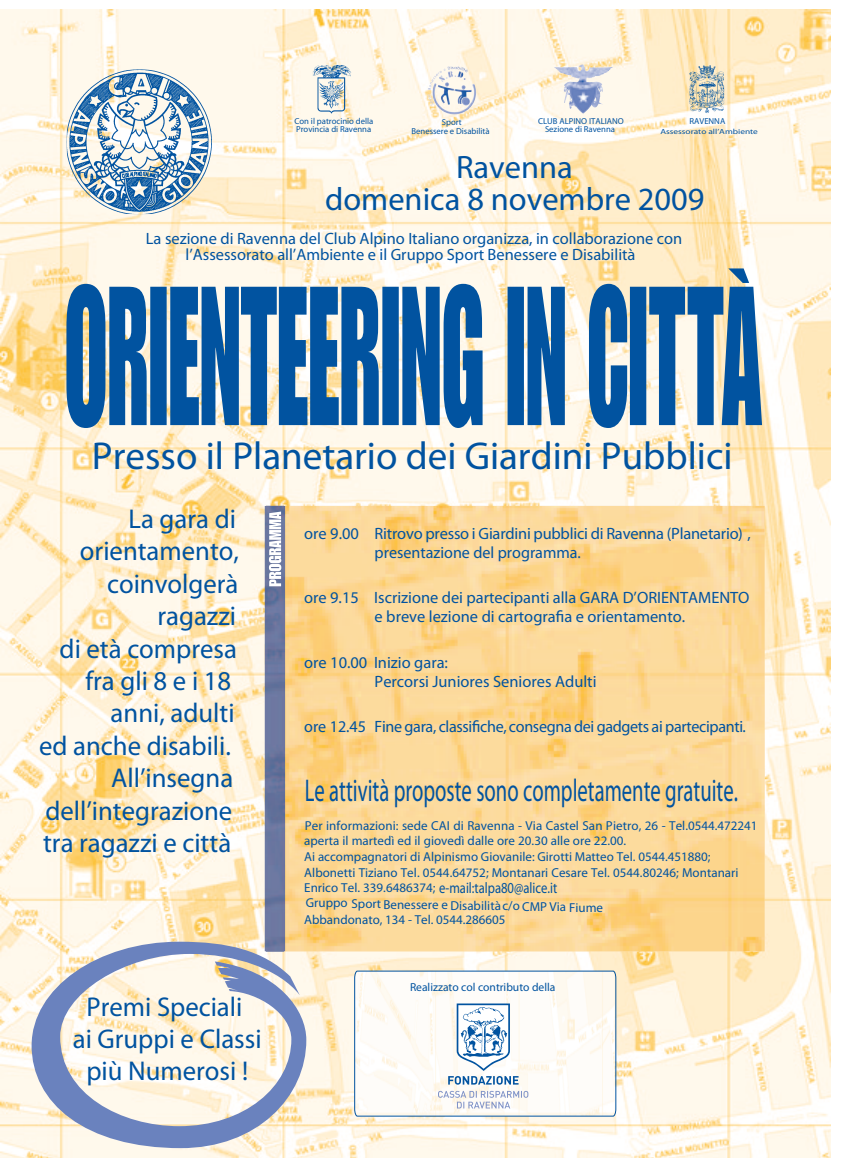
<style>
.page{position:relative;width:844px;height:1158px;background:#fff}
.page>*{position:absolute;margin:0;border:0;box-sizing:border-box;transform-origin:0 0}
.t1{font:900 39px "Meta Plus";color:#0153a0}
.t2{font:900 32.4px/32.4px "Meta Plus";color:#0153a0;text-align:center}
.t3{font:700 31.5px "Meta Plus";color:#0153a0;scale:.65 1}
.t4{font:italic 700 27.3px/32.4px "Meta Plus";color:#0153a0;text-align:right}
.t5{font:16.35px/19.2px "Meta Plus Normal";color:#0153a0}
.t6{font:16.35px "Meta Plus Normal";letter-spacing:-.02em;color:#0153a0}
.t7{font:700 15.3px "Meta Plus";color:#0153a0;scale:.82 1}
.t8{font:13.05px/15.8px "Meta Plus Normal";letter-spacing:.005em;color:#0153a0}
.t9{font:italic 11.55px "Meta Plus Normal";color:#0153a0}
.t10{font:8.7px/8.7px "Meta Plus Normal";color:#0153a0;text-align:center}
.t11{font:7.5px "Meta Plus Normal";color:#0153a0;scale:1.25 1}
</style>
<div class="page">
<img style="left:0;top:10px;width:830px;height:1148px">
<img style="left:285px;top:506px;width:479px;height:445px">
<img style="left:66px;top:69px;width:146px;height:145px">
<img style="left:264px;top:506px;width:21px;height:436px">
<svg style="left:269px;top:512px;width:12px;height:74px"></svg>
<img style="left:686px;top:64px;width:38px;height:49px">
<img style="left:312px;top:65px;width:39px;height:49px">
<svg style="left:32px;top:942px;width:274px;height:206px;background:#d6d6d8"></svg>
<svg style="left:66px;top:284px;width:81px;height:144px;background:#3d77ab"></svg>
<div style="left:150px;top:287px;width:17px;height:138px;background:#0153a0"></div>
<svg style="left:170px;top:287px;width:208px;height:138px;background:#437db0"></svg>
<div style="left:382px;top:287px;width:16px;height:138px;background:#0153a0"></div>
<svg style="left:402px;top:284px;width:80px;height:144px;background:#3d7ab0"></svg>
<div style="left:507px;top:287px;width:16px;height:138px;background:#0153a0"></div>
<svg style="left:527px;top:287px;width:37px;height:138px;background:#286cab"></svg>
<svg style="left:588px;top:284px;width:39px;height:144px;background:#477eaf"></svg>
<div style="left:629px;top:287px;width:17px;height:138px;background:#0153a0"></div>
<svg style="left:649px;top:268px;width:112px;height:157px;background:#7098b7"></svg>
<svg style="left:447px;top:66px;width:13px;height:4px"></svg>
<svg style="left:577px;top:64px;width:5px;height:7px"></svg>
<svg style="left:354px;top:971px;width:262px;height:145px"></svg>
<p class="t10" style="left:294px;top:117px;width:80px">Con il patrocinio della</p>
<p class="t10" style="left:689px;top:117px;width:37px">RAVENNA</p>
<p class="t10" style="left:296px;top:125px;width:77px">Provincia di Ravenna</p>
<p class="t10" style="left:538px;top:117px;width:87px">CLUB ALPINO ITALIANO<br>Sezione di Ravenna</p>
<p class="t10" style="left:411px;top:118px;width:80px">Sport<br>Benessere e Disabilità</p>
<p class="t11" style="left:660px;top:127px;width:80px">Assessorato all’Ambiente</p>
<h2 class="t2" style="left:325px;top:151px;width:381px">Ravenna<br>domenica 8 novembre 2009</h2>
<p class="t5" style="left:146px;top:230px;width:538px;line-height:16.4px;text-align:center">La sezione di Ravenna del Club Alpino Italiano organizza, in collaborazione con l’Assessorato all’Ambiente e il Gruppo Sport Benessere e Disabilità</p>
<h1 class="t1" style="left:92px;top:435px;width:642px">Presso il Planetario dei Giardini Pubblici</h1>
<h3 class="t4" style="left:39px;top:503px;width:201px">La gara di orientamento, coinvolgerà ragazzi<br>di età compresa fra gli 8 e i 18 anni, adulti<br>ed anche disabili.<br>All’insegna dell’integrazione tra ragazzi e città</h3>
<h3 class="t4" style="left:73px;top:991px;width:190px;line-height:32px;text-align:center">Premi Speciali<br>ai Gruppi e Classi più Numerosi !</h3>
<p class="t5" style="left:374px;top:524px;width:377px;text-indent:-70px">ore 9.00 Ritrovo presso i Giardini pubblici di Ravenna (Planetario) , presentazione del programma.</p>
<p class="t5" style="left:304px;top:589px;width:446px;text-align:center">ore 9.15 Iscrizione dei partecipanti alla GARA D’ORIENTAMENTO e breve lezione di cartografia e orientamento.</p>
<p class="t5" style="left:374px;top:653px;width:223px;text-indent:-70px">ore 10.00 Inizio gara:<br>Percorsi Juniores Seniores Adulti</p>
<p class="t6" style="left:304px;top:717px;width:443px">ore 12.45 Fine gara, classifiche, consegna dei gadgets ai partecipanti.</p>
<h3 class="t3" style="left:305px;top:773px;width:667px">Le attività proposte sono completamente gratuite.</h3>
<p class="t8" style="left:304px;top:818px;width:454px">Per informazioni: sede CAI di Ravenna - Via Castel San Pietro, 26 - Tel.0544.472241 aperta il martedì ed il giovedì dalle ore 20.30 alle ore 22.00.<br>Ai accompagnatori di Alpinismo Giovanile: Girotti Matteo Tel. 0544.451880; Albonetti Tiziano Tel. 0544.64752; Montanari Cesare Tel. 0544.80246; Montanari Enrico Tel. 339.6486374;</p>
<p class="t8" style="left:304px;top:899px;width:300px;line-height:14.1px">Gruppo Sport Benessere e Disabilitàc/o CMP Via Fiume<br>Abbandonato, 134 - Tel. 0544.286605</p>
<p class="t7" style="left:439px;top:879px;width:145px">e-mail:talpa80@alice.it</p>
<p class="t9" style="left:410px;top:981px;width:147px">Realizzato col contributo della</p>
</div>
